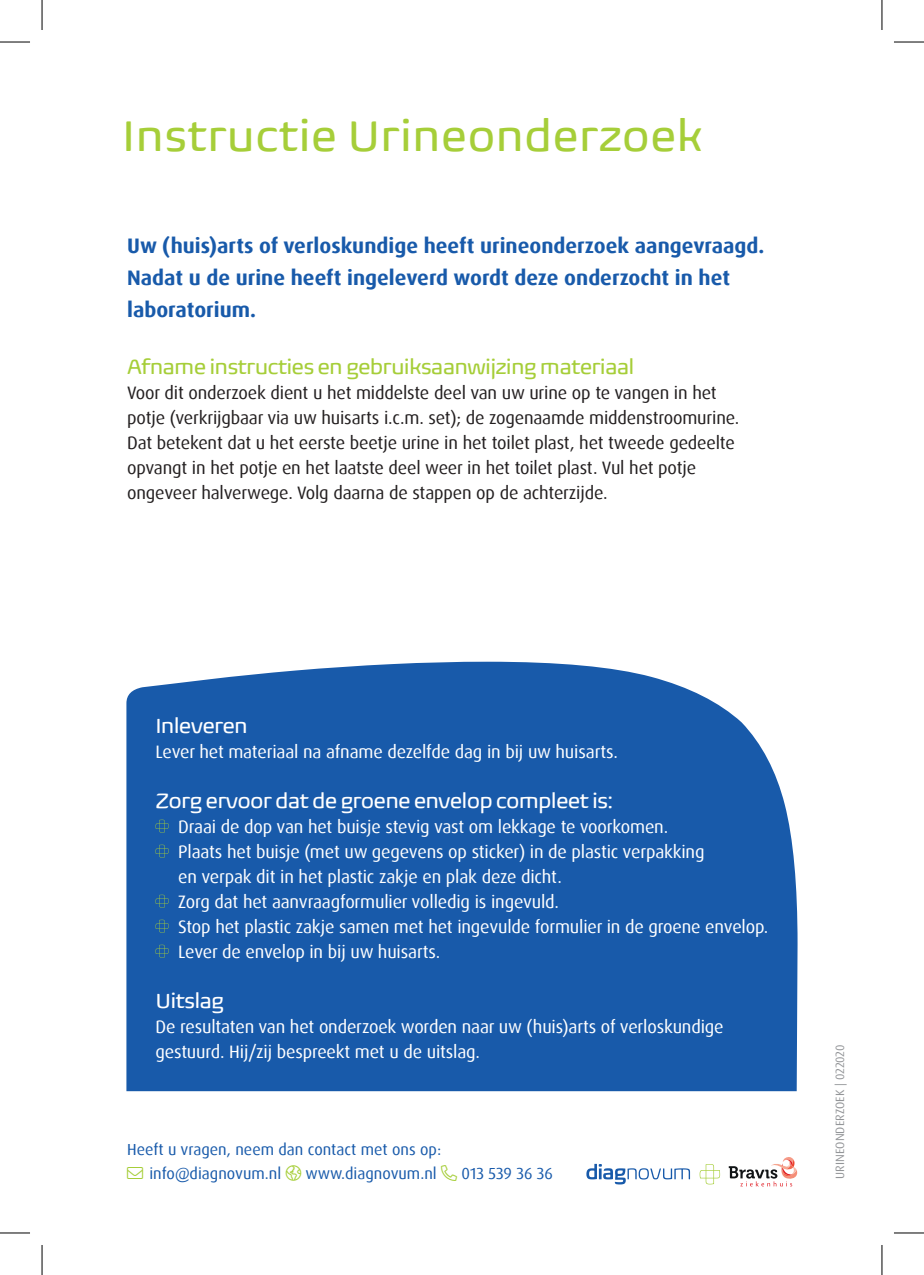
<style>
.page{position:relative;width:924px;height:1275px;background:#fff}
.page>*{position:absolute;margin:0;border:0;box-sizing:border-box;transform-origin:0 0}
.t1{font:44px "Biome W04";color:#a6ce39}
.t2{font:700 21px/32px "Dax Pro";color:#185aaa}
.t3{font:21px "Biome W04";letter-spacing:-.04em;color:#fff}
.t4{font:21px "Biome W04";letter-spacing:-.04em;color:#a6ce39}
.t5{font:18px/25px "Dax Pro";letter-spacing:-.01em;color:#fff}
.t6{font:18px/25px "Dax Pro";letter-spacing:-.01em;color:#231f20}
.t7{font:16px "Dax Pro";color:#185aaa}
.t8{font:12px "Dax Pro";letter-spacing:.01em;color:#939598}
.s1{color:#a6ce39}
</style>
<div class="page">
<div style="left:126px;top:661px;width:671px;height:430px;background:#185aaa"></div>
<svg style="left:155px;top:819px;width:13px;height:13px"></svg>
<svg style="left:155px;top:844px;width:13px;height:13px"></svg>
<svg style="left:155px;top:894px;width:13px;height:13px"></svg>
<svg style="left:155px;top:919px;width:13px;height:13px"></svg>
<svg style="left:155px;top:944px;width:13px;height:13px"></svg>
<svg style="left:699px;top:1164px;width:20px;height:20px"></svg>
<svg style="left:728px;top:1157px;width:69px;height:29px"></svg>
<svg style="left:586px;top:1163px;width:103px;height:21px"></svg>
<hr style="left:0;top:42px;width:30px;height:1px;background:#000">
<hr style="left:893px;top:42px;width:30px;height:1px;background:#000">
<hr style="left:0;top:1232px;width:30px;height:1px;background:#000">
<hr style="left:893px;top:1232px;width:30px;height:1px;background:#000">
<hr style="left:42px;top:0;width:1px;height:30px;background:#000">
<hr style="left:42px;top:1245px;width:1px;height:30px;background:#000">
<hr style="left:881px;top:0;width:1px;height:30px;background:#000">
<hr style="left:881px;top:1245px;width:1px;height:30px;background:#000">
<h1 class="t1" style="left:122px;top:109px;width:581px">Instructie Urineonderzoek</h1>
<p class="t2" style="left:127px;top:229px;width:638px">Uw (huis)arts of verloskundige heeft urineonderzoek aangevraagd.<br>Nadat u de urine heeft ingeleverd wordt deze onderzocht in het laboratorium.</p>
<p class="t4" style="left:127px;top:353px;width:508px">Afname instructies en gebruiksaanwijzing materiaal</p>
<p class="t6" style="left:127px;top:380px;width:613px">Voor dit onderzoek dient u het middelste deel van uw urine op te vangen in het potje (verkrijgbaar via uw huisarts i.c.m. set); de zogenaamde middenstroomurine.<br>Dat betekent dat u het eerste beetje urine in het toilet plast, het tweede gedeelte opvangt in het potje en het laatste deel weer in het toilet plast. Vul het potje ongeveer halverwege. Volg daarna de stappen op de achterzijde.</p>
<p class="t3" style="left:155px;top:712px;width:94px">Inleveren</p>
<p class="t5" style="left:155px;top:739px;width:463px">Lever het materiaal na afname dezelfde dag in bij uw huisarts.</p>
<p class="t3" style="left:155px;top:787px;width:459px">Zorg ervoor dat de groene envelop compleet is:</p>
<p class="t5" style="left:178px;top:814px;width:591px">Draai de dop van het buisje stevig vast om lekkage te voorkomen.<br>Plaats het buisje (met uw gegevens op sticker) in de plastic verpakking<br>en verpak dit in het plastic zakje en plak deze dicht.<br>Zorg dat het aanvraagformulier volledig is ingevuld.<br>Stop het plastic zakje samen met het ingevulde formulier in de groene envelop.<br>Lever de envelop in bij uw huisarts.</p>
<p class="t3" style="left:155px;top:987px;width:70px">Uitslag</p>
<p class="t5" style="left:155px;top:1014px;width:569px">De resultaten van het onderzoek worden naar uw (huis)arts of verloskundige gestuurd. Hij/zij bespreekt met u de uitslag.</p>
<p class="t7" style="left:127px;top:1139px;width:315px">Heeft u vragen, neem dan contact met ons op:</p>
<p class="t7" style="left:127px;top:1163px;width:155px"><span class="s1">→</span> info@diagnovum.nl</p>
<p class="t7" style="left:305px;top:1163px;width:133px">www.diagnovum.nl</p>
<p class="t7" style="left:461px;top:1163px;width:93px">013 539 36 36</p>
<p class="t8" style="left:831px;top:1179px;width:136px;rotate:-90deg">URINEONDERZOEK | 022020</p>
</div>
